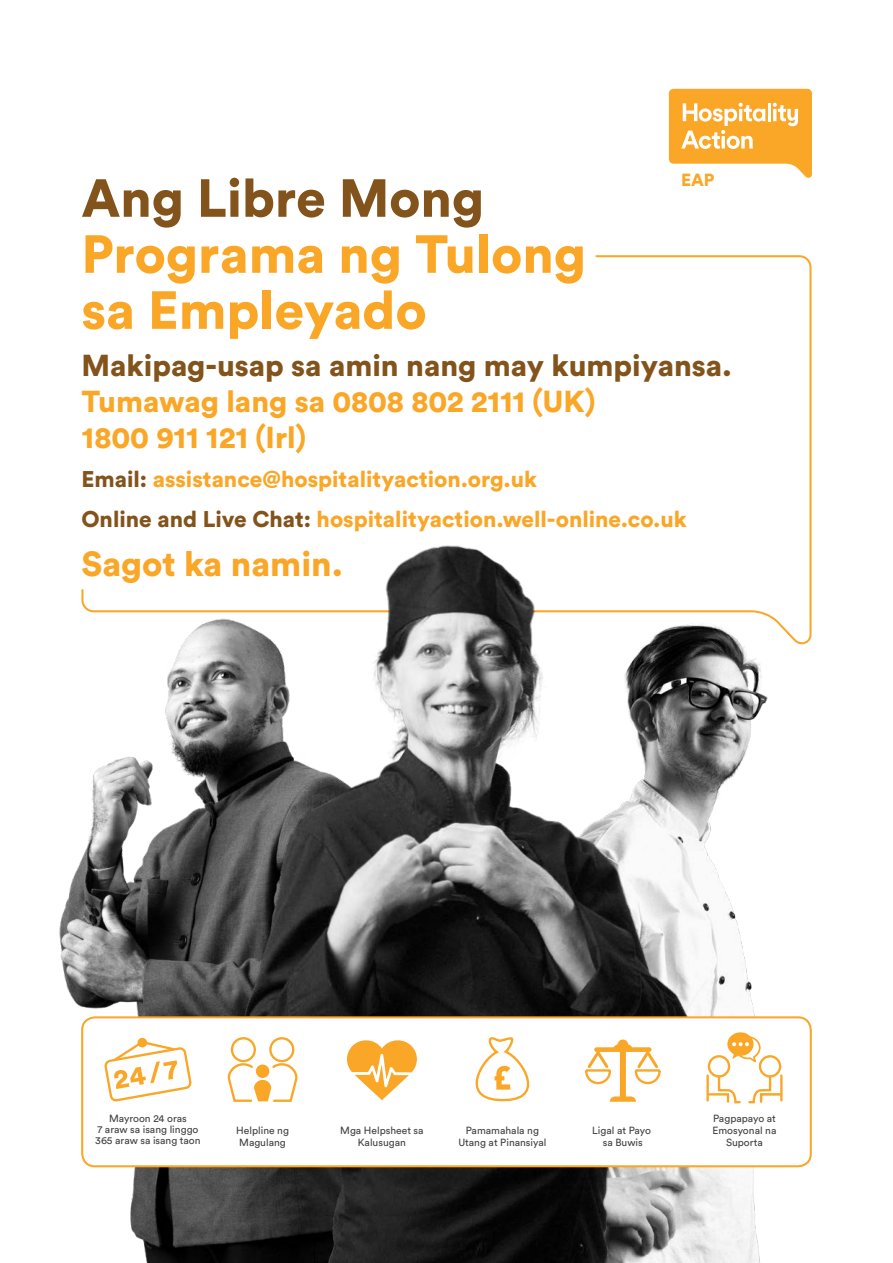
<style>
.page{position:relative;width:893px;height:1263px;background:#fff}
.page>*{position:absolute;margin:0;border:0;box-sizing:border-box;transform-origin:0 0}
.t1{font:900 52.95px/55.9px "Circular Std";color:#faa626}
.t2{font:900 52.95px "Circular Std";color:#82531b}
.t3{font:900 34.5px "Circular Std";color:#faa626}
.t4{font:900 30px/36px "Circular Std";color:#faa626}
.t5{font:900 30px "Circular Std";color:#82531b}
.t6{font:900 22.5px/39.8px "Circular Std";color:#faa626}
.t7{font:900 17.4px "Circular Std";color:#faa627}
.t8{font:10.35px/12.1px "Circular Std";color:#414042;text-align:center}
.s1{color:#82531b}
</style>
<div class="page">
<svg style="left:595px;top:255px;width:217px;height:349px"></svg>
<img style="left:725px;top:604px;width:87px;height:659px">
<img style="left:59px;top:589px;width:160px;height:674px">
<img style="left:219px;top:530px;width:506px;height:733px">
<div style="left:82px;top:1017px;width:729px;height:149px;background:#fff;border-radius:13px"></div>
<div style="left:81px;top:1016px;width:731px;height:151px;border:2px solid #faa626;border-radius:13px"></div>
<svg style="left:347px;top:1040px;width:70px;height:60px"></svg>
<div style="left:708px;top:1055px;width:22px;height:22px;border:2px solid #faa627;border-radius:50%"></div>
<div style="left:759px;top:1055px;width:22px;height:22px;border:2px solid #faa627;border-radius:50%"></div>
<svg style="left:706px;top:1074px;width:77px;height:30px"></svg>
<svg style="left:727px;top:1032px;width:34px;height:32px"></svg>
<div style="left:231px;top:1037px;width:25px;height:25px;border:2px solid #faa627;border-radius:50%"></div>
<div style="left:269px;top:1037px;width:25px;height:25px;border:2px solid #faa627;border-radius:50%"></div>
<svg style="left:227px;top:1062px;width:71px;height:40px"></svg>
<svg style="left:104px;top:1037px;width:88px;height:65px"></svg>
<svg style="left:475px;top:1037px;width:55px;height:65px"></svg>
<svg style="left:585px;top:1039px;width:76px;height:63px"></svg>
<svg style="left:669px;top:89px;width:143px;height:89px"></svg>
<h3 class="t7" style="left:681px;top:168px;width:35px">EAP</h3>
<h1 class="t2" style="left:81px;top:163px;width:404px">Ang Libre Mong</h1>
<h1 class="t1" style="left:81px;top:225px;width:506px">Programa ng Tulong sa Empleyado</h1>
<h3 class="t5" style="left:81px;top:345px;width:652px">Makipag-usap sa amin nang may kumpiyansa.</h3>
<h3 class="t4" style="left:81px;top:382px;width:515px">Tumawag lang sa 0808 802 2111 (UK)<br>1800 911 121 (Irl)</h3>
<h3 class="t6" style="left:81px;top:459px;width:607px"><span class="s1">Email:</span> assistance@hospitalityaction.org.uk<br><span class="s1">Online and Live Chat:</span> hospitalityaction.well-online.co.uk</h3>
<h2 class="t3" style="left:81px;top:541px;width:263px">Sagot ka namin.</h2>
<p class="t8" style="left:95px;top:1112px;width:107px;line-height:11.2px">Mayroon 24 oras<br>7 araw sa isang linggo<br>365 araw sa isang taon</p>
<p class="t8" style="left:458px;top:1124px;width:90px">Pamamahala ng<br>Utang at Pinansiyal</p>
<p class="t8" style="left:592px;top:1124px;width:60px">Ligal at Payo sa Buwis</p>
<p class="t8" style="left:236px;top:1124px;width:54px">Helpline ng<br>Magulang</p>
<p class="t8" style="left:340px;top:1124px;width:85px">Mga Helpsheet sa<br>Kalusugan</p>
<p class="t8" style="left:713px;top:1112px;width:65px">Pagpapayo at<br>Emosyonal na<br>Suporta</p>
</div>
